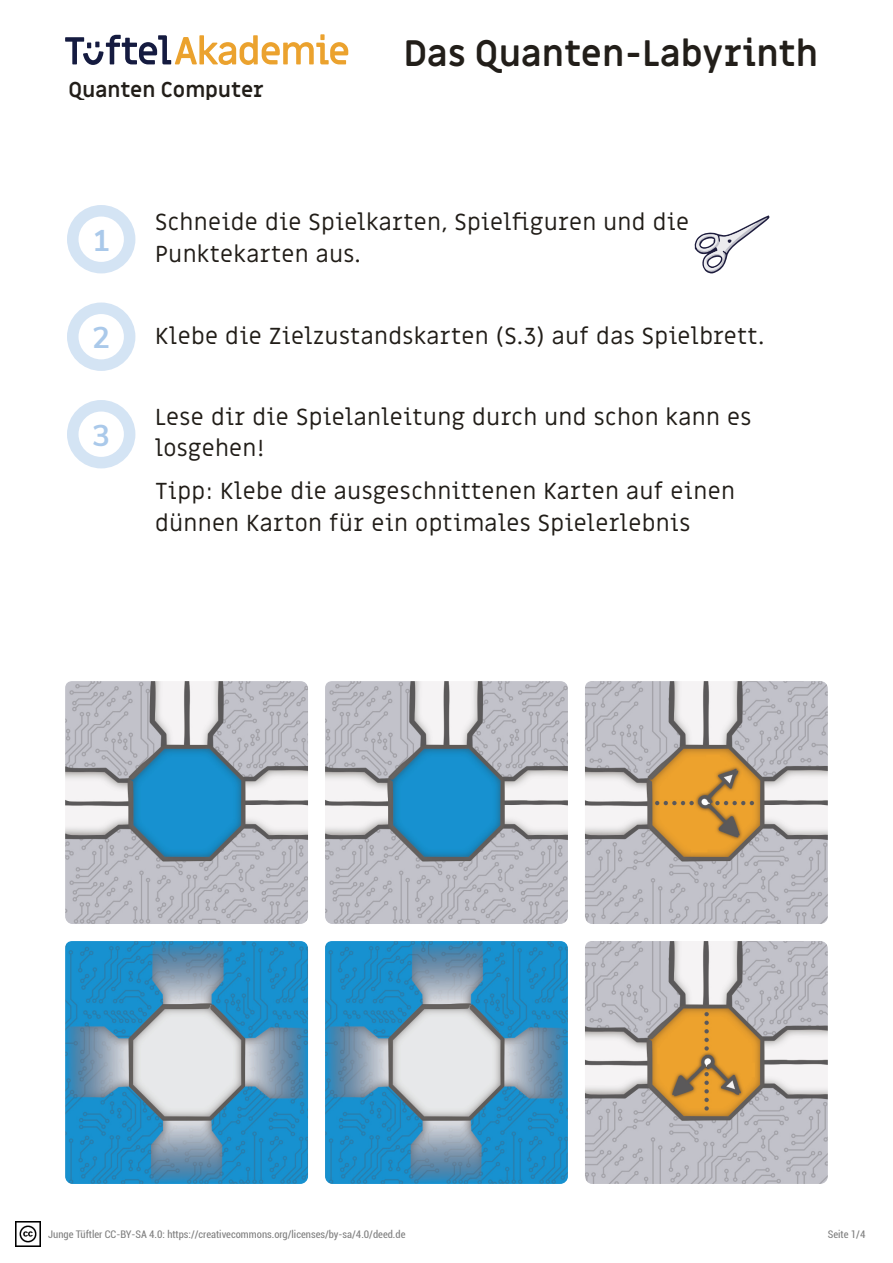
<style>
.page{position:relative;width:893px;height:1263px;background:#fff}
.page>*{position:absolute;margin:0;border:0;box-sizing:border-box;transform-origin:0 0}
.t1{font:700 36px "Miriam Libre";color:#221e19}
.t2{font:700 30px "Nunito Sans";color:#aac9ea}
.t3{font:23.25px/31.5px "Miriam Libre";letter-spacing:.015em;color:#211d18}
.t4{font:700 21px "Miriam Libre";color:#221e19}
.t5{font:condensed 10.5px "Roboto";color:#808080}
</style>
<div class="page">
<svg style="left:65px;top:34px;width:283px;height:31px"></svg>
<img style="left:16px;top:1221px;width:25px;height:25px">
<img style="left:65px;top:681px;width:243px;height:243px;border-radius:8px">
<img style="left:65px;top:941px;width:243px;height:243px;border-radius:8px">
<img style="left:325px;top:681px;width:243px;height:243px;border-radius:8px">
<img style="left:325px;top:941px;width:243px;height:243px;border-radius:8px">
<img style="left:585px;top:681px;width:243px;height:243px;border-radius:8px">
<img style="left:585px;top:941px;width:243px;height:243px;border-radius:8px">
<svg style="left:67px;top:205px;width:68px;height:68px"></svg>
<svg style="left:67px;top:302px;width:68px;height:69px"></svg>
<svg style="left:67px;top:400px;width:68px;height:68px"></svg>
<svg style="left:695px;top:215px;width:75px;height:59px"></svg>
<p class="t4" style="left:68px;top:77px;width:197px">Quanten Computer</p>
<h1 class="t1" style="left:404px;top:31px;width:416px">Das Quanten-Labyrinth</h1>
<p class="t2" style="left:92px;top:220px;width:20px">1</p>
<p class="t2" style="left:92px;top:318px;width:20px">2</p>
<p class="t2" style="left:92px;top:416px;width:20px">3</p>
<p class="t3" style="left:155px;top:207px;width:535px">Schneide die Spielkarten, Spielfiguren und die<br>Punktekarten aus.</p>
<p class="t3" style="left:155px;top:320px;width:611px">Klebe die Zielzustandskarten (S.3) auf das Spielbrett.</p>
<p class="t3" style="left:155px;top:402px;width:598px">Lese dir die Spielanleitung durch und schon kann es losgehen!</p>
<p class="t3" style="left:155px;top:476px;width:581px">Tipp: Klebe die ausgeschnittenen Karten auf einen dünnen Karton für ein optimales Spielerlebnis</p>
<p class="t5" style="left:48px;top:1230px;width:359px">Junge Tüftler CC-BY-SA 4.0: https://creativecommons.org/licenses/by-sa/4.0/deed.de</p>
<p class="t5" style="left:828px;top:1230px;width:39px">Seite 1/4</p>
</div>
